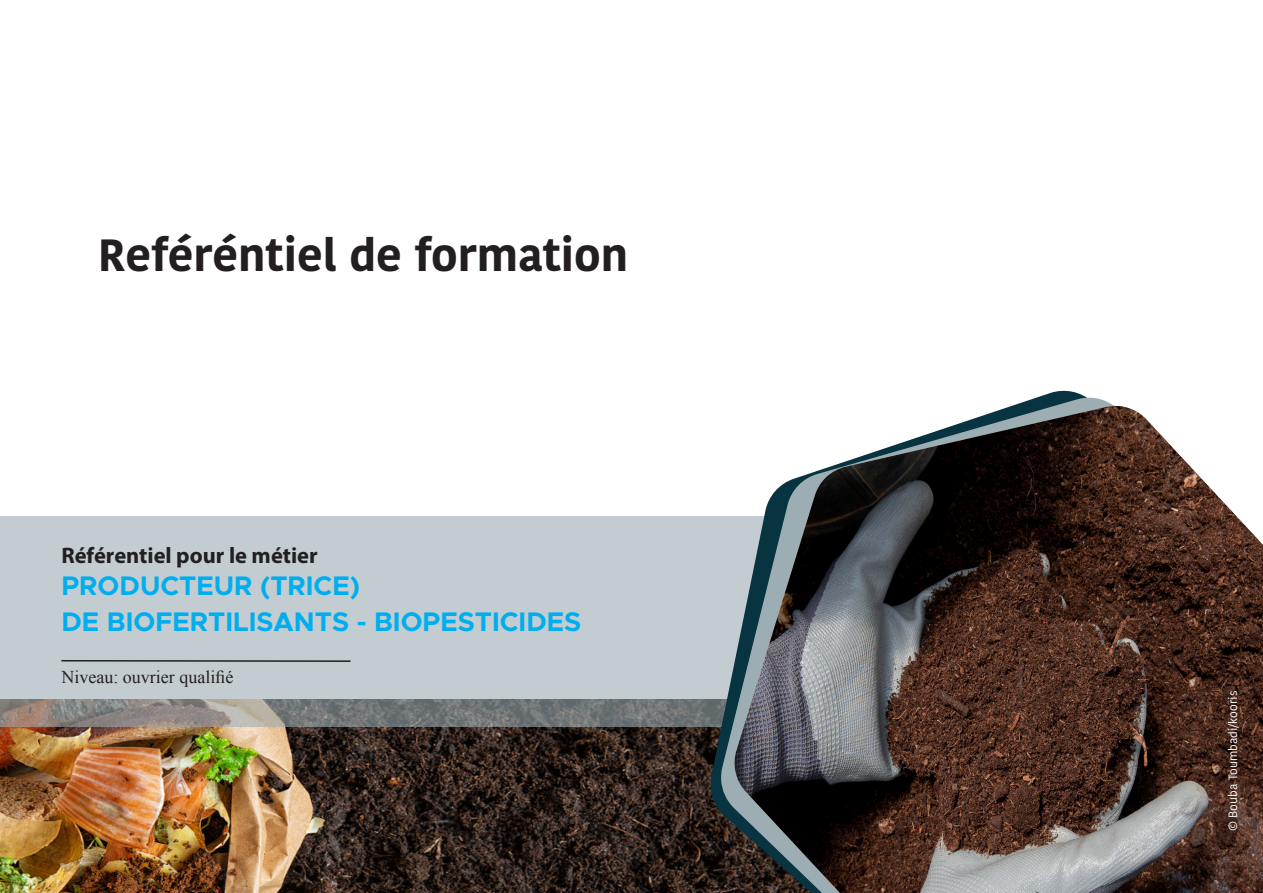
<style>
.page{position:relative;width:1263px;height:893px;background:#fff}
.page>*{position:absolute;margin:0;border:0;box-sizing:border-box;transform-origin:0 0}
.SEC{font:700 45px "Kohinoor Bangla";color:#231f20}
.t1{font:700 27px/36px "Metropolis";color:#00aeef}
.t2{font:700 22.5px "Myriad Pro";color:#231f20}
.t3{font:18px "Times New Roman";color:#231f20}
.t4{font:12px "Kohinoor Bangla";color:#fff}
</style>
<div class="page">
<img style="left:0;top:727px;width:708px;height:166px">
<svg style="left:0;top:517px;width:708px;height:210px;background:#b9c2c5"></svg>
<svg style="left:708px;top:390px;width:374px;height:503px"></svg>
<svg style="left:721px;top:395px;width:390px;height:498px"></svg>
<img style="left:732px;top:406px;width:531px;height:487px">
<hr style="left:61px;top:660px;width:290px;height:2px;background:#231f20">
<p class="SEC" style="left:98px;top:215px;width:532px">Reféréntiel de formation</p>
<p class="t2" style="left:61px;top:540px;width:258px">Référentiel pour le métier</p>
<p class="t1" style="left:61px;top:568px;width:521px">PRODUCTEUR (TRICE)<br>DE BIOFERTILISANTS - BIOPESTICIDES</p>
<p class="t3" style="left:61px;top:665px;width:173px">Niveau: ouvrier qualifié</p>
<p class="t4" style="left:1224px;top:831px;width:142px;rotate:-90deg">© Bouba Toumbadi/kooris</p>
</div>
